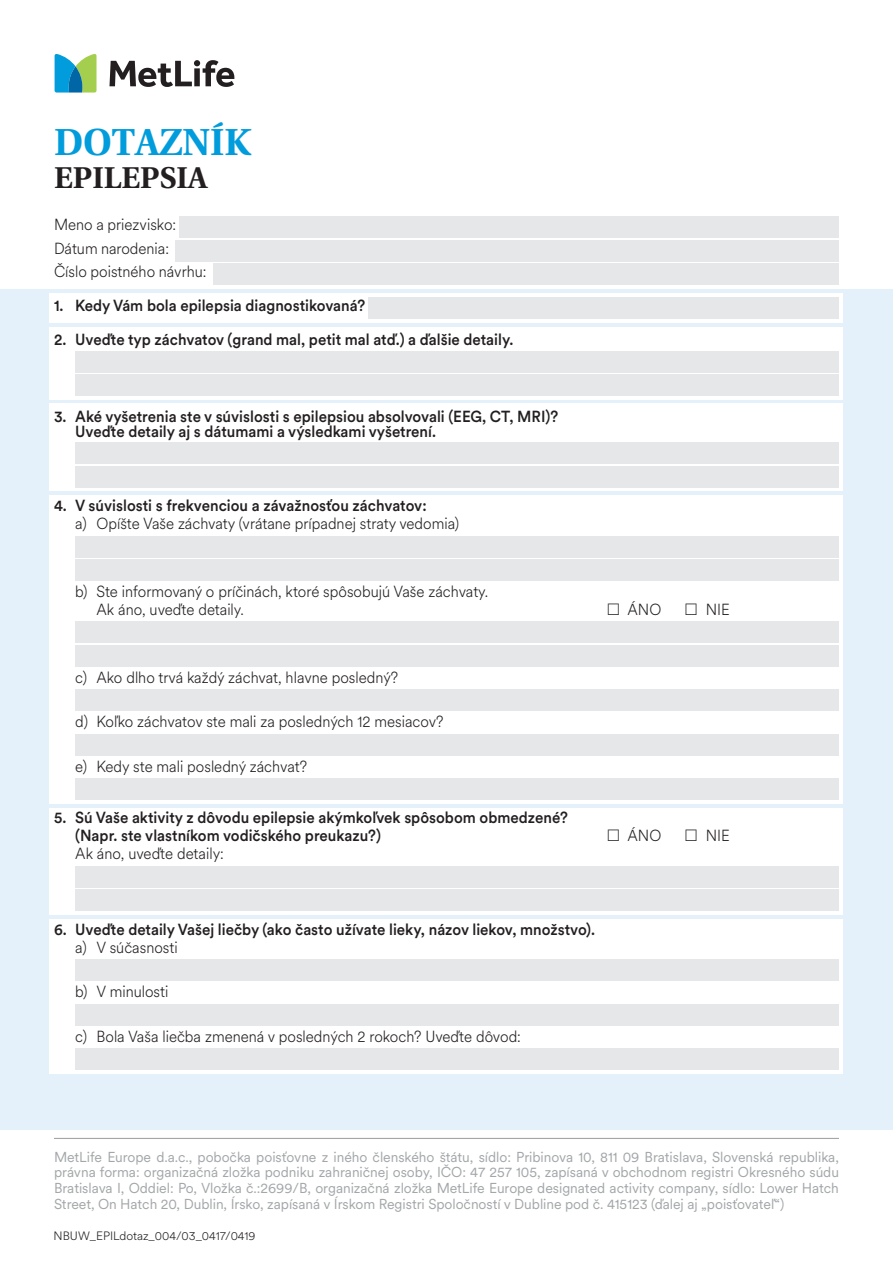
<style>
.page{position:relative;width:893px;height:1263px;background:#fff}
.page>*{position:absolute;margin:0;border:0;box-sizing:border-box;transform-origin:0 0}
.t1{font:700 37.5px "Utopia C Ex";color:#009cdc}
.t2{font:700 30px "Utopia C Ex";color:#231f20}
.t3{font:500 15.9px/18px "Met Life Circular";color:#231f20;scale:.94 1}
.t4{font:300 15.9px/23.4px "Met Life Circular";color:#231f20;scale:.94 1}
.t5{font:14.25px/15.8px "Met Life Circular";letter-spacing:-.005em;color:#a3a7a9;text-align:justify}
.t6{font:300 12px "Met Life Circular";color:#231f20}
</style>
<div class="page">
<div style="left:0;top:289px;width:893px;height:840px;background:#e4f1fa"></div>
<div style="left:50px;top:293px;width:793px;height:30px;background:#fff"></div>
<svg style="left:109px;top:60px;width:125px;height:27px"></svg>
<svg style="left:55px;top:54px;width:42px;height:39px;background:#5cb2a5"></svg>
<hr style="left:54px;top:1138px;width:785px;height:1px;background:#a3a7a9">
<div style="left:180px;top:217px;width:659px;height:21px;background:#e6e7e9"></div>
<div style="left:176px;top:240px;width:663px;height:21px;background:#e6e7e9"></div>
<div style="left:214px;top:263px;width:625px;height:22px;background:#e6e7e9"></div>
<div style="left:369px;top:297px;width:470px;height:22px;background:#e6e7e9"></div>
<div style="left:50px;top:495px;width:793px;height:309px;background:#fff"></div>
<div style="left:50px;top:919px;width:793px;height:154px;background:#fff"></div>
<div style="left:75px;top:536px;width:764px;height:21px;background:#e6e7e9"></div>
<div style="left:75px;top:559px;width:764px;height:21px;background:#e6e7e9"></div>
<div style="left:75px;top:622px;width:764px;height:21px;background:#e6e7e9"></div>
<div style="left:75px;top:645px;width:764px;height:21px;background:#e6e7e9"></div>
<div style="left:75px;top:690px;width:764px;height:21px;background:#e6e7e9"></div>
<div style="left:75px;top:734px;width:764px;height:21px;background:#e6e7e9"></div>
<div style="left:75px;top:779px;width:764px;height:21px;background:#e6e7e9"></div>
<div style="left:75px;top:959px;width:764px;height:22px;background:#e6e7e9"></div>
<div style="left:75px;top:1004px;width:764px;height:21px;background:#e6e7e9"></div>
<div style="left:75px;top:1048px;width:764px;height:22px;background:#e6e7e9"></div>
<div style="left:50px;top:808px;width:793px;height:107px;background:#fff"></div>
<div style="left:75px;top:866px;width:764px;height:22px;background:#e6e7e9"></div>
<div style="left:75px;top:890px;width:764px;height:21px;background:#e6e7e9"></div>
<div style="left:50px;top:327px;width:793px;height:72px;background:#fff"></div>
<div style="left:50px;top:404px;width:793px;height:87px;background:#fff"></div>
<div style="left:75px;top:351px;width:764px;height:21px;background:#e6e7e9"></div>
<div style="left:75px;top:375px;width:764px;height:21px;background:#e6e7e9"></div>
<div style="left:75px;top:443px;width:764px;height:21px;background:#e6e7e9"></div>
<div style="left:75px;top:466px;width:764px;height:21px;background:#e6e7e9"></div>
<h1 class="t1" style="left:54px;top:121px;width:199px">DOTAZNÍK</h1>
<h2 class="t2" style="left:54px;top:161px;width:155px">EPILEPSIA</h2>
<p class="t4" style="left:54px;top:212px;width:164px">Meno a priezvisko:<br>Dátum narodenia:<br>Číslo poistného návrhu:</p>
<p class="t3" style="left:54px;top:296px;width:333px">1. Kedy Vám bola epilepsia diagnostikovaná?</p>
<p class="t3" style="left:54px;top:330px;width:490px">2. Uveďte typ záchvatov (grand mal, petit mal atď.) a ďalšie detaily.</p>
<p class="t3" style="left:75px;top:408px;width:515px;line-height:15px;text-indent:-21px">3. Aké vyšetrenia ste v súvislosti s epilepsiou absolvovali (EEG, CT, MRI)?<br>Uveďte detaily aj s dátumami a výsledkami vyšetrení.</p>
<p class="t3" style="left:54px;top:496px;width:398px">4. V súvislosti s frekvenciou a závažnosťou záchvatov:</p>
<p class="t4" style="left:75px;top:511px;width:410px">a) Opíšte Vaše záchvaty (vrátane prípadnej straty vedomia)</p>
<p class="t4" style="left:97px;top:582px;width:418px;line-height:18px;text-indent:-21px">b) Ste informovaný o príčinách, ktoré spôsobujú Vaše záchvaty.<br>Ak áno, uveďte detaily.</p>
<p class="t4" style="left:75px;top:665px;width:345px">c) Ako dlho trvá každý záchvat, hlavne posledný?</p>
<p class="t4" style="left:75px;top:709px;width:393px">d) Koľko záchvatov ste mali za posledných 12 mesiacov?</p>
<p class="t4" style="left:75px;top:754px;width:248px">e) Kedy ste mali posledný záchvat?</p>
<p class="t3" style="left:75px;top:808px;width:526px;text-indent:-21px">5. Sú Vaše aktivity z dôvodu epilepsie akýmkoľvek spôsobom obmedzené? (Napr. ste vlastníkom vodičského preukazu?)</p>
<p class="t4" style="left:75px;top:841px;width:160px">Ak áno, uveďte detaily:</p>
<p class="t3" style="left:54px;top:919px;width:577px">6. Uveďte detaily Vašej liečby (ako často užívate lieky, názov liekov, množstvo).</p>
<p class="t4" style="left:75px;top:935px;width:111px">a) V súčasnosti</p>
<p class="t4" style="left:75px;top:979px;width:101px">b) V minulosti</p>
<p class="t4" style="left:75px;top:1024px;width:476px">c) Bola Vaša liečba zmenená v posledných 2 rokoch? Uveďte dôvod:</p>
<p class="t4" style="left:627px;top:597px;width:37px">ÁNO</p>
<p class="t4" style="left:706px;top:597px;width:27px">NIE</p>
<p class="t4" style="left:627px;top:823px;width:37px">ÁNO</p>
<p class="t4" style="left:706px;top:823px;width:27px">NIE</p>
<p class="t5" style="left:54px;top:1148px;width:786px">MetLife Europe d.a.c., pobočka poisťovne z iného členského štátu, sídlo: Pribinova 10, 811 09 Bratislava, Slovenská republika, právna forma: organizačná zložka podniku zahraničnej osoby, IČO: 47 257 105, zapísaná v obchodnom registri Okresného súdu Bratislava I, Oddiel: Po, Vložka č.:2699/B, organizačná zložka MetLife Europe designated activity company, sídlo: Lower Hatch Street, On Hatch 20, Dublin, Írsko, zapísaná v Írskom Registri Spoločností v Dubline pod č. 415123 (ďalej aj „poisťovateľ“)</p>
<p class="t6" style="left:54px;top:1228px;width:203px">NBUW_EPILdotaz_004/03_0417/0419</p>
</div>
